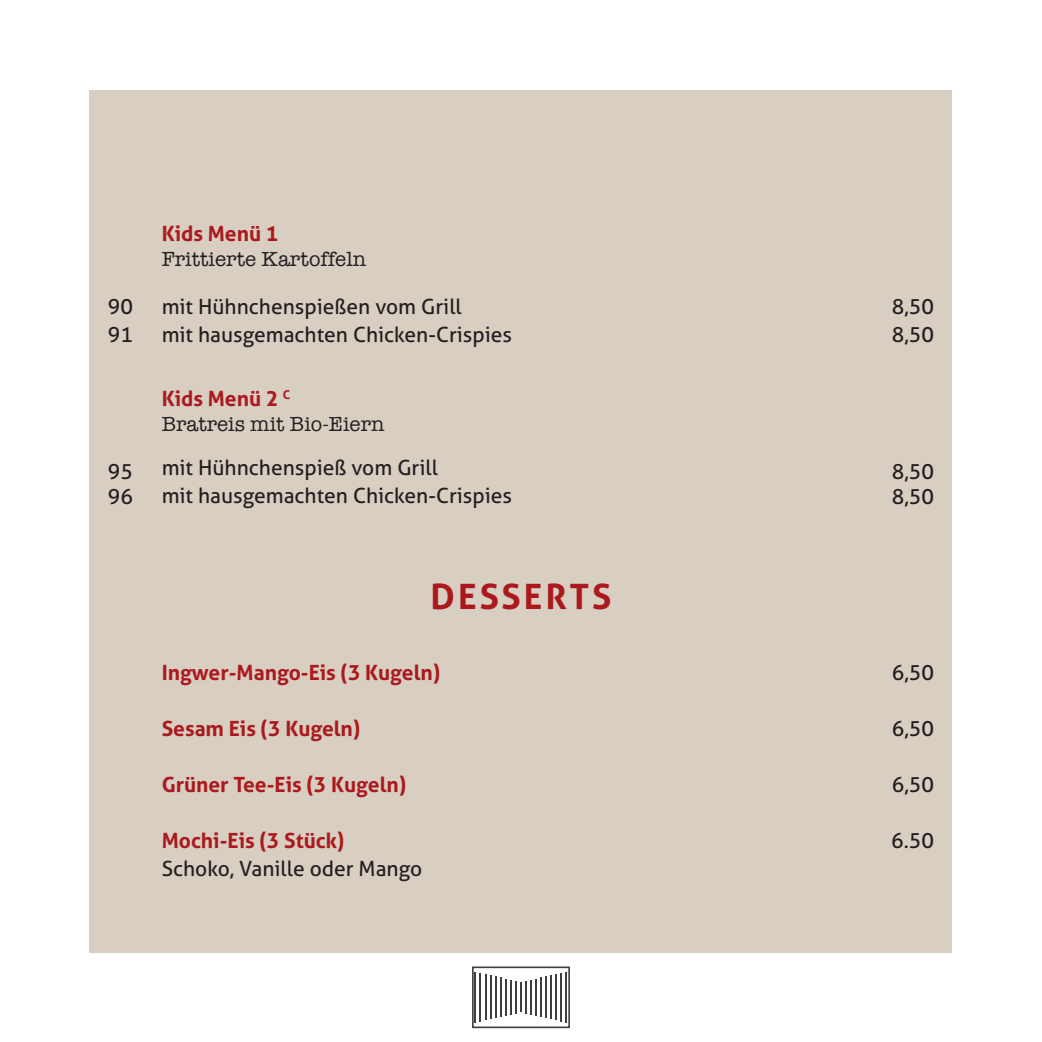
<style>
.page{position:relative;width:1042px;height:1042px;background:#fff}
.page>*{position:absolute;margin:0;border:0;box-sizing:border-box;transform-origin:0 0}
.t1{font:700 35px "Aller";letter-spacing:.09em;color:#ab191d}
.t2{font:21px "Aller";color:#231f20}
.t3{font:700 21px "Aller";color:#ab191d}
.t4{font:21px "American Typewriter";color:#231f20}
</style>
<div class="page">
<div style="left:472px;top:966px;width:98px;height:62px;border:2px solid #3e3e3f"></div>
<hr style="left:474px;top:972px;width:2px;height:50px;background:#3e3e3f">
<hr style="left:479px;top:973px;width:2px;height:48px;background:#3e3e3f">
<hr style="left:485px;top:974px;width:1px;height:46px;background:#3e3e3f">
<hr style="left:490px;top:975px;width:1px;height:44px;background:#3e3e3f">
<hr style="left:495px;top:976px;width:1px;height:42px;background:#3e3e3f">
<hr style="left:500px;top:978px;width:1px;height:39px;background:#3e3e3f">
<hr style="left:505px;top:979px;width:2px;height:36px;background:#3e3e3f">
<hr style="left:510px;top:980px;width:2px;height:34px;background:#3e3e3f">
<hr style="left:515px;top:981px;width:2px;height:32px;background:#3e3e3f">
<hr style="left:565px;top:972px;width:2px;height:50px;background:#3e3e3f">
<hr style="left:560px;top:973px;width:2px;height:48px;background:#3e3e3f">
<hr style="left:555px;top:974px;width:2px;height:46px;background:#3e3e3f">
<hr style="left:550px;top:975px;width:2px;height:44px;background:#3e3e3f">
<hr style="left:545px;top:976px;width:2px;height:42px;background:#3e3e3f">
<hr style="left:540px;top:978px;width:2px;height:39px;background:#3e3e3f">
<hr style="left:535px;top:979px;width:2px;height:36px;background:#3e3e3f">
<hr style="left:530px;top:980px;width:2px;height:34px;background:#3e3e3f">
<hr style="left:525px;top:981px;width:2px;height:32px;background:#3e3e3f">
<hr style="left:520px;top:982px;width:2px;height:30px;background:#3e3e3f">
<div style="left:89px;top:89px;width:863px;height:863px;background:#d8cec2"></div>
<p class="t2" style="left:108px;top:294px;width:27px">90</p>
<p class="t2" style="left:108px;top:322px;width:27px">91</p>
<p class="t2" style="left:108px;top:458px;width:27px">95</p>
<p class="t2" style="left:108px;top:483px;width:27px">96</p>
<p class="t3" style="left:162px;top:220px;width:118px">Kids Menü 1</p>
<p class="t4" style="left:162px;top:243px;width:206px">Frittierte Kartoffeln</p>
<p class="t2" style="left:162px;top:293px;width:302px">mit Hühnchenspießen vom Grill</p>
<p class="t2" style="left:162px;top:321px;width:352px">mit hausgemachten Chicken-Crispies</p>
<p class="t3" style="left:162px;top:385px;width:130px">Kids Menü 2 <sup>C</sup></p>
<p class="t4" style="left:162px;top:408px;width:224px">Bratreis mit Bio-Eiern</p>
<p class="t2" style="left:162px;top:455px;width:278px">mit Hühnchenspieß vom Grill</p>
<p class="t2" style="left:162px;top:483px;width:352px">mit hausgemachten Chicken-Crispies</p>
<p class="t1" style="left:430px;top:575px;width:182px">DESSERTS</p>
<p class="t3" style="left:162px;top:660px;width:280px">Ingwer-Mango-Eis (3 Kugeln)</p>
<p class="t3" style="left:162px;top:716px;width:200px">Sesam Eis (3 Kugeln)</p>
<p class="t3" style="left:162px;top:772px;width:246px">Grüner Tee-Eis (3 Kugeln)</p>
<p class="t3" style="left:162px;top:828px;width:184px">Mochi-Eis (3 Stück)</p>
<p class="t2" style="left:162px;top:856px;width:262px">Schoko, Vanille oder Mango</p>
<p class="t2" style="left:892px;top:293px;width:44px">8,50</p>
<p class="t2" style="left:892px;top:321px;width:44px">8,50</p>
<p class="t2" style="left:892px;top:458px;width:44px">8,50</p>
<p class="t2" style="left:892px;top:483px;width:44px">8,50</p>
<p class="t2" style="left:892px;top:660px;width:44px">6,50</p>
<p class="t2" style="left:892px;top:716px;width:44px">6,50</p>
<p class="t2" style="left:892px;top:772px;width:44px">6,50</p>
<p class="t2" style="left:891px;top:828px;width:44px">6.50</p>
</div>
